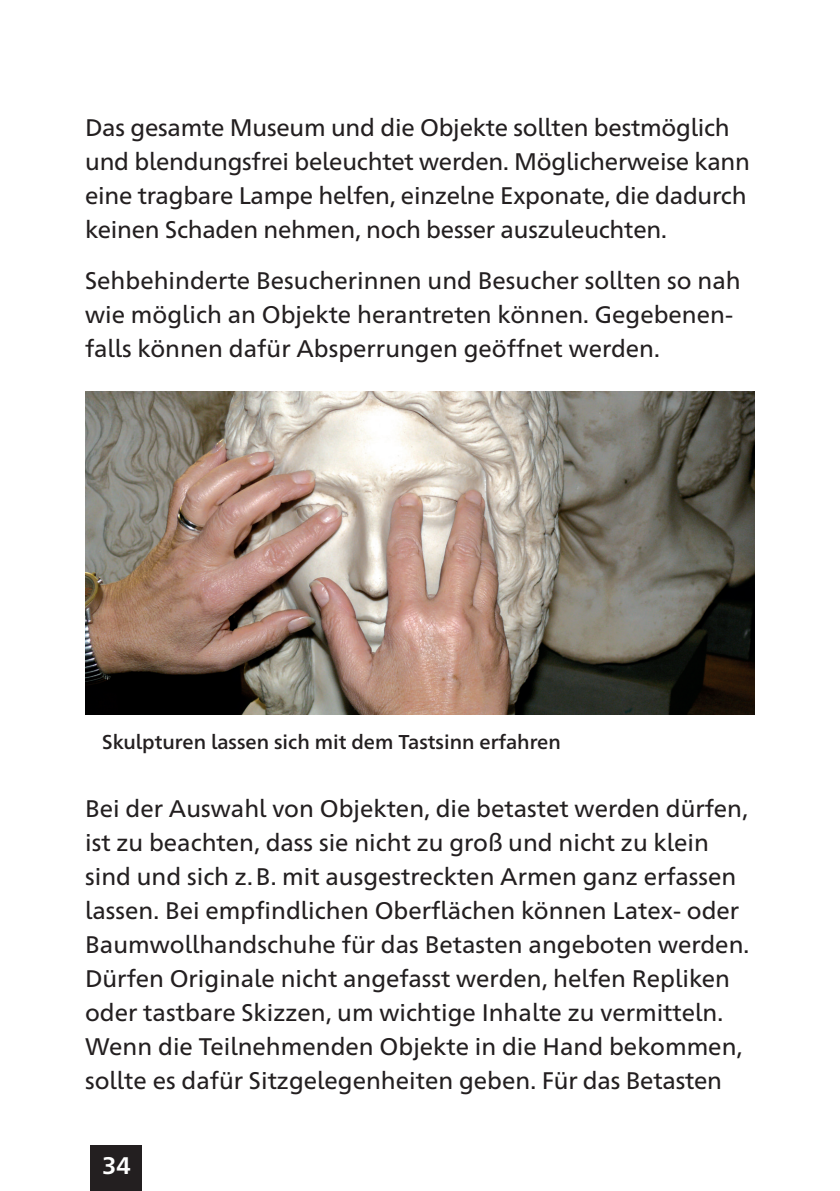
<style>
.page{position:relative;width:840px;height:1191px;background:#fff}
.page>*{position:absolute;margin:0;border:0;box-sizing:border-box;transform-origin:0 0}
.t1{font:24px/34px "Frutiger Neue 1450 Pro";color:#231f20}
.t2{font:700 24px "Frutiger Neue 1450 Pro";color:#fff}
.t3{font:500 20px "Frutiger Neue 1450 Pro";color:#231f20}
</style>
<div class="page">
<div style="left:91px;top:1145px;width:51px;height:46px;background:#231f20"></div>
<img style="left:85px;top:391px;width:669px;height:323px">
<p class="t1" style="left:85px;top:109px;width:666px">Das gesamte Museum und die Objekte sollten bestmöglich und blendungsfrei beleuchtet werden. Möglicherweise kann eine tragbare Lampe helfen, einzelne Exponate, die dadurch keinen Schaden nehmen, noch besser auszuleuchten.</p>
<p class="t1" style="left:85px;top:262px;width:656px">Sehbehinderte Besucherinnen und Besucher sollten so nah wie möglich an Objekte herantreten können. Gegebenen&shy;falls können dafür Absperrungen geöffnet werden.</p>
<p class="t3" style="left:102px;top:727px;width:460px">Skulpturen lassen sich mit dem Tastsinn erfahren</p>
<p class="t1" style="left:85px;top:789px;width:665px">Bei der Auswahl von Objekten, die betastet werden dürfen, ist zu beachten, dass sie nicht zu groß und nicht zu klein sind und sich z. B. mit ausgestreckten Armen ganz erfassen lassen. Bei empfindlichen Oberflächen können Latex- oder Baumwollhandschuhe für das Betasten angeboten werden.<br>Dürfen Originale nicht angefasst werden, helfen Repliken oder tastbare Skizzen, um wichtige Inhalte zu vermitteln.<br>Wenn die Teilnehmenden Objekte in die Hand bekommen, sollte es dafür Sitzgelegenheiten geben. Für das Betasten</p>
<p class="t2" style="left:102px;top:1148px;width:30px">34</p>
</div>
